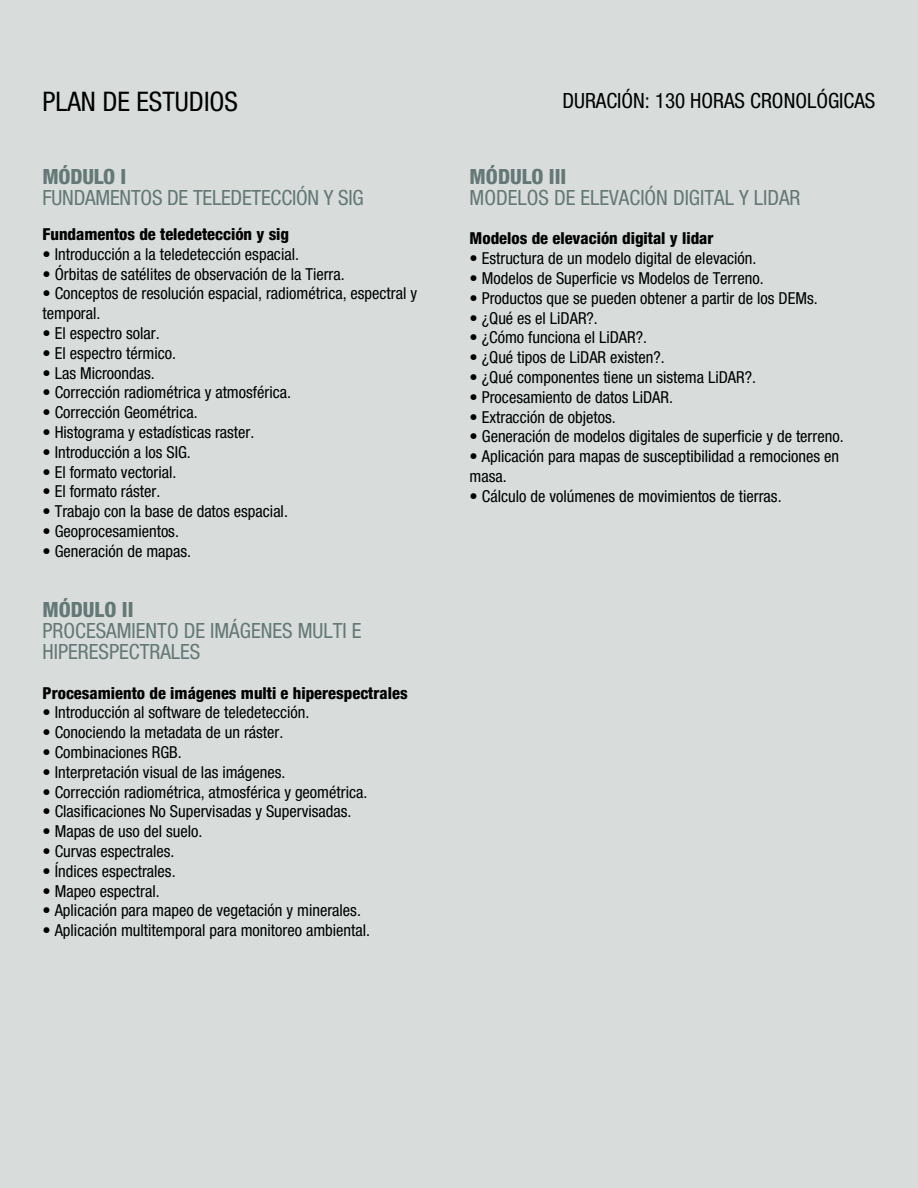
<style>
.page{position:relative;width:918px;height:1188px;background:#d8dddc}
.page>*{position:absolute;margin:0;border:0;box-sizing:border-box;transform-origin:0 0}
.t1{font:27px "Helvetica Neue LT 57 Cn";color:#000}
.t2{font:21px/21px "Helvetica Neue LT 57 Cn";color:#647875}
.t3{font:21px "Helvetica Neue LT 57 Cn";color:#000}
.t4{font:21px "Helvetica Neue LT 87 Hv Cn";color:#647875}
.t5{font:16.5px/19.8px "Helvetica Neue LT 57 Cn";color:#000}
.t6{font:16.5px "Helvetica Neue LT 87 Hv Cn";color:#000}
</style>
<div class="page">
<h1 class="t1" style="left:43px;top:85px;width:197px">PLAN DE ESTUDIOS</h1>
<p class="t3" style="left:562px;top:89px;width:315px">DURACIÓN: 130 HORAS CRONOLÓGICAS</p>
<p class="t4" style="left:43px;top:164px;width:85px">MÓDULO I</p>
<p class="t2" style="left:43px;top:187px;width:323px">FUNDAMENTOS DE TELEDETECCIÓN Y SIG</p>
<p class="t6" style="left:43px;top:224px;width:248px">Fundamentos de teledetección y sig</p>
<p class="t5" style="left:43px;top:244px;width:258px">• Introducción a la teledetección espacial.</p>
<p class="t5" style="left:43px;top:264px;width:304px">• Órbitas de satélites de observación de la Tierra.</p>
<p class="t5" style="left:43px;top:283px;width:376px">• Conceptos de resolución espacial, radiométrica, espectral y temporal.</p>
<p class="t5" style="left:43px;top:323px;width:119px">• El espectro solar.</p>
<p class="t5" style="left:43px;top:343px;width:135px">• El espectro térmico.</p>
<p class="t5" style="left:43px;top:363px;width:114px">• Las Microondas.</p>
<p class="t5" style="left:43px;top:382px;width:250px">• Corrección radiométrica y atmosférica.</p>
<p class="t5" style="left:43px;top:402px;width:157px">• Corrección Geométrica.</p>
<p class="t5" style="left:43px;top:422px;width:213px">• Histograma y estadísticas raster.</p>
<p class="t5" style="left:43px;top:442px;width:150px">• Introducción a los SIG.</p>
<p class="t5" style="left:43px;top:462px;width:136px">• El formato vectorial.</p>
<p class="t5" style="left:43px;top:481px;width:119px">• El formato ráster.</p>
<p class="t5" style="left:43px;top:501px;width:247px">• Trabajo con la base de datos espacial.</p>
<p class="t5" style="left:43px;top:521px;width:138px">• Geoprocesamientos.</p>
<p class="t5" style="left:43px;top:541px;width:150px">• Generación de mapas.</p>
<p class="t4" style="left:43px;top:597px;width:93px">MÓDULO II</p>
<p class="t2" style="left:43px;top:620px;width:320px">PROCESAMIENTO DE IMÁGENES MULTI E<br>HIPERESPECTRALES</p>
<p class="t6" style="left:43px;top:683px;width:367px">Procesamiento de imágenes multi e hiperespectrales</p>
<p class="t5" style="left:43px;top:703px;width:268px">• Introducción al software de teledetección.</p>
<p class="t5" style="left:43px;top:722px;width:242px">• Conociendo la metadata de un ráster.</p>
<p class="t5" style="left:43px;top:742px;width:141px">• Combinaciones RGB.</p>
<p class="t5" style="left:43px;top:762px;width:245px">• Interpretación visual de las imágenes.</p>
<p class="t5" style="left:43px;top:782px;width:326px">• Corrección radiométrica, atmosférica y geométrica.</p>
<p class="t5" style="left:43px;top:802px;width:310px">• Clasificaciones No Supervisadas y Supervisadas.</p>
<p class="t5" style="left:43px;top:821px;width:161px">• Mapas de uso del suelo.</p>
<p class="t5" style="left:43px;top:841px;width:133px">• Curvas espectrales.</p>
<p class="t5" style="left:43px;top:861px;width:135px">• Índices espectrales.</p>
<p class="t5" style="left:43px;top:881px;width:119px">• Mapeo espectral.</p>
<p class="t5" style="left:43px;top:901px;width:320px">• Aplicación para mapeo de vegetación y minerales.</p>
<p class="t5" style="left:43px;top:920px;width:329px">• Aplicación multitemporal para monitoreo ambiental.</p>
<p class="t4" style="left:470px;top:164px;width:98px">MÓDULO III</p>
<p class="t2" style="left:470px;top:187px;width:332px">MODELOS DE ELEVACIÓN DIGITAL Y LIDAR</p>
<p class="t6" style="left:470px;top:228px;width:245px">Modelos de elevación digital y lidar</p>
<p class="t5" style="left:470px;top:248px;width:288px">• Estructura de un modelo digital de elevación.</p>
<p class="t5" style="left:470px;top:268px;width:296px">• Modelos de Superficie vs Modelos de Terreno.</p>
<p class="t5" style="left:470px;top:288px;width:350px">• Productos que se pueden obtener a partir de los DEMs.</p>
<p class="t5" style="left:470px;top:308px;width:130px">• ¿Qué es el LiDAR?.</p>
<p class="t5" style="left:470px;top:328px;width:179px">• ¿Cómo funciona el LiDAR?.</p>
<p class="t5" style="left:470px;top:347px;width:197px">• ¿Qué tipos de LiDAR existen?.</p>
<p class="t5" style="left:470px;top:367px;width:288px">• ¿Qué componentes tiene un sistema LiDAR?.</p>
<p class="t5" style="left:470px;top:387px;width:205px">• Procesamiento de datos LiDAR.</p>
<p class="t5" style="left:470px;top:407px;width:148px">• Extracción de objetos.</p>
<p class="t5" style="left:470px;top:427px;width:376px">• Generación de modelos digitales de superficie y de terreno.</p>
<p class="t5" style="left:470px;top:446px;width:371px">• Aplicación para mapas de susceptibilidad a remociones en masa.</p>
<p class="t5" style="left:470px;top:486px;width:314px">• Cálculo de volúmenes de movimientos de tierras.</p>
</div>
